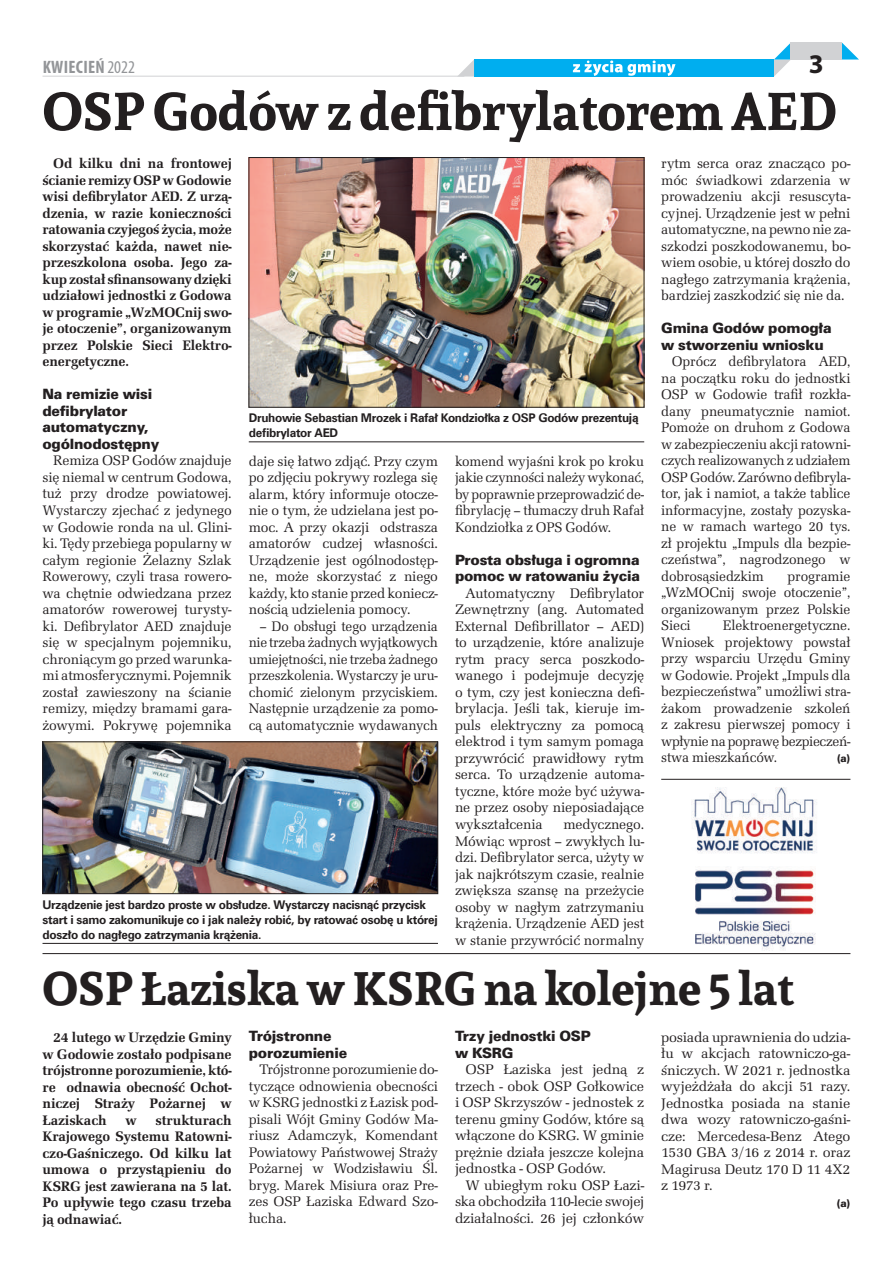
<style>
.page{position:relative;width:893px;height:1263px;background:#fff}
.page>*{position:absolute;margin:0;border:0;box-sizing:border-box;transform-origin:0 0}
.t1{font:700 52.5px "Andada";letter-spacing:-.005em;color:#231f20}
.t2{font:700 46.5px "Andada";letter-spacing:-.005em;color:#231f20}
.t3{font:700 27px "Myriad Pro";color:#231f20}
.t4{font:700 condensed 18px "Myriad Pro";letter-spacing:.015em;color:#939598}
.t5{font:14.25px/16.5px "URW Latino TOT";letter-spacing:-.01em;color:#231f20;text-align:justify}
.t6{font:700 14.25px/16.5px "URW Latino TOT";letter-spacing:-.01em;color:#231f20;text-align:justify}
.t7{font:14.25px/16.5px "Zurich Blk EU Normal";letter-spacing:-.015em;color:#231f20}
.t8{font:12px/15px "Zurich EU Bold";letter-spacing:-.025em;color:#231f20}
.t9{font:10.5px "Zurich Blk EU Normal";color:#231f20}
.s1{font-weight:400}
</style>
<div class="page">
<div style="left:474px;top:60px;width:300px;height:17px;background:#00aeef"></div>
<svg style="left:573px;top:61px;width:102px;height:15px"></svg>
<svg style="left:774px;top:43px;width:17px;height:33px"></svg>
<svg style="left:457px;top:60px;width:17px;height:17px"></svg>
<svg style="left:842px;top:43px;width:17px;height:17px"></svg>
<div style="left:791px;top:43px;width:51px;height:17px;background:#d1d2d4"></div>
<hr style="left:43px;top:76px;width:421px;height:1px;background:#d1d2d4">
<hr style="left:43px;top:953px;width:807px;height:1px;background:#231f20">
<img style="left:45px;top:744px;width:391px;height:148px">
<div style="left:43px;top:742px;width:395px;height:152px;border:1px solid #231f20"></div>
<img style="left:251px;top:159px;width:391px;height:246px">
<div style="left:249px;top:157px;width:395px;height:250px;border:1px solid #231f20"></div>
<hr style="left:249px;top:442px;width:395px;height:1px;background:#231f20">
<hr style="left:43px;top:943px;width:395px;height:1px;background:#231f20">
<img style="left:691px;top:787px;width:126px;height:66px">
<img style="left:695px;top:869px;width:121px;height:82px">
<hr style="left:661px;top:779px;width:189px;height:1px;background:#231f20">
<p class="t4" style="left:43px;top:55px;width:94px">KWIECIEŃ <span class="s1">2022</span></p>
<h3 class="t3" style="left:809px;top:47px;width:16px">3</h3>
<h1 class="t1" style="left:43px;top:75px;width:796px">OSP Godów z defibrylatorem AED</h1>
<p class="t6" style="left:43px;top:155px;width:191px;text-indent:11px">Od kilku dni na frontowej ścianie remizy OSP w Godowie wisi defibrylator AED. Z urzą&shy;dzenia, w razie konieczności ratowania czyjegoś życia, może skorzystać każda, nawet nie&shy;przeszkolona osoba. Jego za&shy;kup został sfinansowany dzięki udziałowi jednostki z Godowa w programie „WzMOCnij swo&shy;je otoczenie”, organizowanym przez Polskie Sieci Elektro&shy;energetyczne.</p>
<p class="t7" style="left:43px;top:387px;width:118px">Na remizie wisi defibrylator automatyczny, ogólnodostępny</p>
<p class="t5" style="left:43px;top:453px;width:191px;text-indent:11px">Remiza OSP Godów znajduje się niemal w centrum Godowa, tuż przy drodze powiatowej.<br>Wystarczy zjechać z jedynego w Godowie ronda na ul. Glini&shy;ki. Tędy przebiega popularny w całym regionie Żelazny Szlak Rowerowy, czyli trasa rowero&shy;wa chętnie odwiedzana przez amatorów rowerowej turysty&shy;ki. Defibrylator AED znajduje się w specjalnym pojemniku, chroniącym go przed warunka&shy;mi atmosferycznymi. Pojemnik został zawieszony na ścianie remizy, między bramami gara&shy;żowymi. Pokrywę pojemnika</p>
<p class="t8" style="left:249px;top:411px;width:391px">Druhowie Sebastian Mrozek i Rafał Kondziołka z OSP Godów prezentują defibrylator AED</p>
<p class="t5" style="left:249px;top:453px;width:191px">daje się łatwo zdjąć. Przy czym po zdjęciu pokrywy rozlega się alarm, który informuje otocze&shy;nie o tym, że udzielana jest po&shy;moc. A przy okazji odstrasza amatorów cudzej własności.<br>Urządzenie jest ogólnodostęp&shy;ne, może skorzystać z niego każdy, kto stanie przed koniecz&shy;nością udzielenia pomocy.</p>
<p class="t5" style="left:249px;top:618px;width:191px;text-indent:11px">– Do obsługi tego urządzenia nie trzeba żadnych wyjątkowych umiejętności, nie trzeba żadnego przeszkolenia. Wystarczy je uru&shy;chomić zielonym przyciskiem.<br>Następnie urządzenie za pomo&shy;cą automatycznie wydawanych</p>
<p class="t5" style="left:455px;top:453px;width:191px">komend wyjaśni krok po kroku jakie czynności należy wykonać, by poprawnie przeprowadzić de&shy;fibrylację – tłumaczy druh Rafał Kondziołka z OPS Godów.</p>
<p class="t7" style="left:455px;top:552px;width:187px">Prosta obsługa i ogromna pomoc w ratowaniu życia</p>
<p class="t5" style="left:455px;top:585px;width:191px;text-indent:11px">Automatyczny Defibrylator Zewnętrzny (ang. Automated External Defibrillator – AED) to urządzenie, które analizuje rytm pracy serca poszkodo&shy;wanego i podejmuje decyzję o tym, czy jest konieczna defi&shy;brylacja. Jeśli tak, kieruje im&shy;puls elektryczny za pomocą elektrod i tym samym pomaga przywrócić prawidłowy rytm serca. To urządzenie automa&shy;tyczne, które może być używa&shy;ne przez osoby nieposiadające wykształcenia</p>
<p class="t5" style="left:455px;top:816px;width:191px;text-indent:108px">medycznego.<br>Mówiąc wprost – zwykłych lu&shy;dzi. Defibrylator serca, użyty w jak najkrótszym czasie, realnie zwiększa szansę na przeżycie osoby w nagłym zatrzymaniu krążenia. Urządzenie AED jest w stanie przywrócić normalny</p>
<p class="t8" style="left:43px;top:897px;width:397px">Urządzenie jest bardzo proste w obsłudze. Wystarczy nacisnąć przycisk start i samo zakomunikuje co i jak należy robić, by ratować osobę u której doszło do nagłego zatrzymania krążenia.</p>
<p class="t5" style="left:661px;top:155px;width:191px">rytm serca oraz znacząco po&shy;móc świadkowi zdarzenia w prowadzeniu akcji resuscyta&shy;cyjnej. Urządzenie jest w pełni automatyczne, na pewno nie za&shy;szkodzi poszkodowanemu, bo&shy;wiem osobie, u której doszło do nagłego zatrzymania krążenia, bardziej zaszkodzić się nie da.</p>
<p class="t7" style="left:661px;top:320px;width:172px">Gmina Godów pomogła w stworzeniu wniosku</p>
<p class="t5" style="left:661px;top:353px;width:191px;text-indent:11px">Oprócz defibrylatora AED, na początku roku do jednostki OSP w Godowie trafił rozkła&shy;dany pneumatycznie namiot.<br>Pomoże on druhom z Godowa w zabezpieczeniu akcji ratowni&shy;czych realizowanych z udziałem OSP Godów. Zarówno defibryla&shy;tor, jak i namiot, a także tablice informacyjne, zostały pozyska&shy;ne w ramach wartego 20 tys. zł projektu „Impuls dla bezpie&shy;czeństwa”, nagrodzonego w dobrosąsiedzkim</p>
<p class="t5" style="left:661px;top:568px;width:191px;text-indent:126px">programie „WzMOCnij swoje otoczenie”, organizowanym przez Polskie Sieci</p>
<p class="t5" style="left:661px;top:617px;width:191px;text-indent:62px">Elektroenergetyczne.<br>Wniosek projektowy powstał przy wsparciu Urzędu Gminy w Godowie. Projekt „Impuls dla bezpieczeństwa” umożliwi stra&shy;żakom prowadzenie szkoleń z zakresu pierwszej pomocy i wpłynie na poprawę bezpieczeń&shy;stwa mieszkańców.</p>
<p class="t9" style="left:837px;top:752px;width:15px">(a)</p>
<h2 class="t2" style="left:43px;top:956px;width:753px">OSP Łaziska w KSRG na kolejne 5 lat</h2>
<p class="t6" style="left:43px;top:1029px;width:191px;text-indent:11px">24 lutego w Urzędzie Gminy w Godowie zostało podpisane trójstronne porozumienie, któ&shy;re odnawia obecność Ochot&shy;niczej Straży Pożarnej w Łaziskach</p>
<p class="t7" style="left:455px;top:1028px;width:138px">Trzy jednostki OSP w KSR G</p>
<p class="t5" style="left:455px;top:1061px;width:191px;text-indent:11px">OSP Łaziska jest jedną z trzech - obok OSP Gołkowice i OSP Skrzyszów - jednostek z terenu gminy Godów, które są włączone do KSRG. W gminie prężnie działa jeszcze kolejna jednostka - OSP Godów.</p>
<p class="t5" style="left:455px;top:1177px;width:191px;text-indent:11px">W ubiegłym roku OSP Łazi&shy;ska obchodziła 110-lecie swojej działalności. 26 jej członków</p>
<p class="t7" style="left:249px;top:1028px;width:100px">Trójstronne porozumienie</p>
<p class="t5" style="left:249px;top:1061px;width:191px;text-indent:11px">Trójstronne porozumienie do&shy;tyczące odnowienia obecności w KSRG jednostki z Łazisk pod&shy;pisali Wójt Gminy Godów Ma&shy;riusz Adamczyk, Komendant Powiatowy Państwowej Straży Pożarnej w Wodzisławiu Śl. bryg. Marek Misiura oraz Pre&shy;zes OSP Łaziska Edward Szo&shy;łucha.</p>
<p class="t5" style="left:661px;top:1029px;width:191px">posiada uprawnienia do udzia&shy;łu w akcjach ratowniczo-ga&shy;śniczych. W 2021 r. jednostka wyjeżdżała do akcji 51 razy.<br>Jednostka posiada na stanie dwa wozy ratowniczo-gaśni&shy;cze: Mercedesa-Benz Atego 1530 GBA 3/16 z 2014 r. oraz Magirusa Deutz 170 D 11 4X2 z 1973 r.</p>
<p class="t9" style="left:837px;top:1197px;width:15px">(a)</p>
<p class="t6" style="left:43px;top:1111px;width:191px;text-indent:113px">strukturach Krajowego Systemu Ratowni&shy;czo-Gaśniczego. Od kilku lat umowa o przystąpieniu do KSRG jest zawierana na 5 lat.<br>Po upływie tego czasu trzeba ją odnawiać.</p>
<p class="t6" style="left:126px;top:1111px;width:13px">w</p>
</div>
